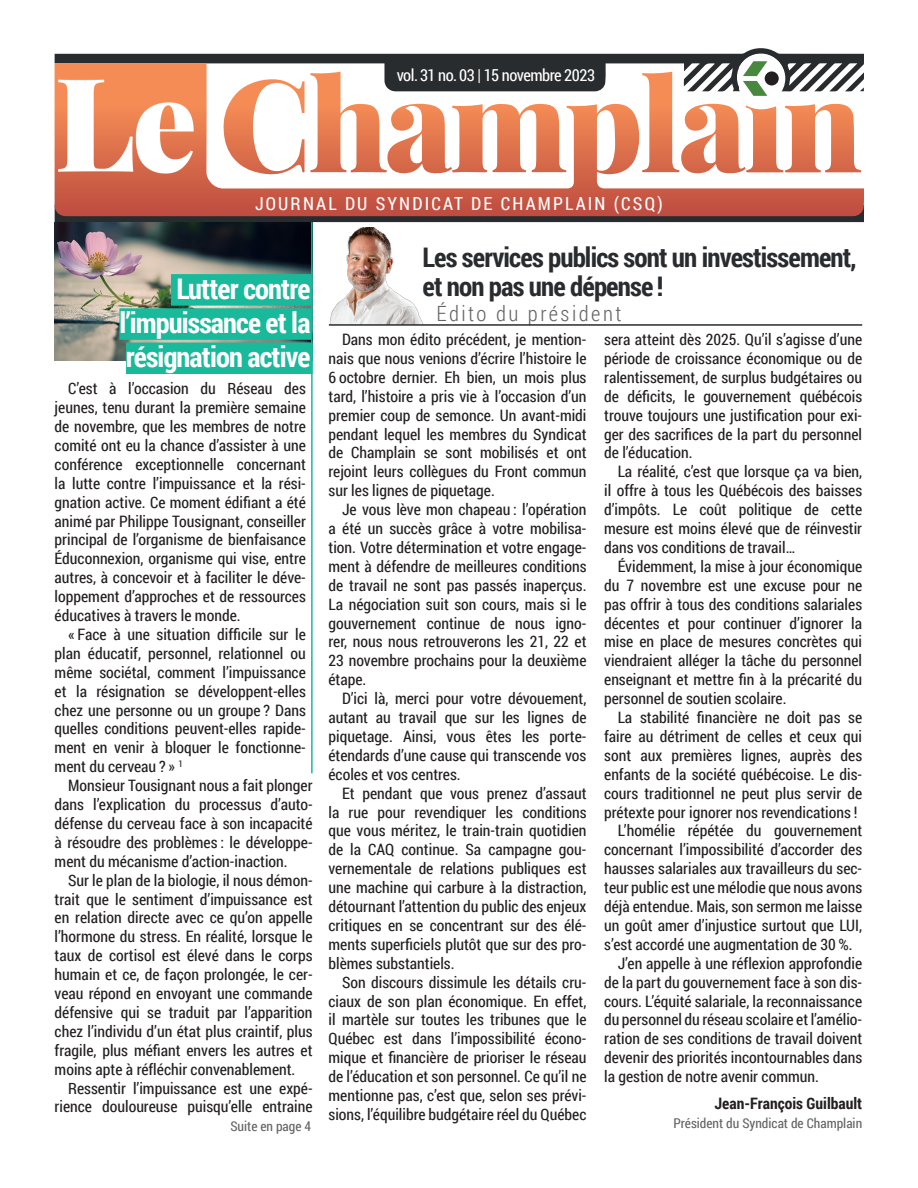
<style>
.page{position:relative;width:918px;height:1188px;background:#fff}
.page>*{position:absolute;margin:0;border:0;box-sizing:border-box;transform-origin:0 0}
._2022-04_Paragraphe_normal{font:700 28.5px/34.2px "Roboto Condensed";letter-spacing:-.03em;color:#fff;text-align:justify}
.t1{font:700 27px/28.5px "Roboto Condensed";letter-spacing:-.03em;color:#292c2f}
.t2{font:300 21px "Roboto Condensed";letter-spacing:.12em;color:#646464}
.t3{font:18px "Roboto Condensed";letter-spacing:.12em;color:#fff}
.t4{font:16.5px "Roboto Condensed";letter-spacing:-.03em;color:#fff}
._2022-04_Paragraphe_normal-2{font:15.75px/18.9px "Roboto Condensed";color:#231f20;text-align:justify}
._2022-04_Paragraphe_normal-3{font:700 15.75px "Roboto Condensed";color:#231f20}
._2022-04_Paragraphe_normal-4{font:13.5px "Roboto Condensed";color:#646464}
</style>
<div class="page">
<img style="left:54px;top:54px;width:810px;height:168px">
<svg style="left:55px;top:48px;width:809px;height:127px"></svg>
<div style="left:765px;top:71px;width:14px;height:14px;background:#231f20;border-radius:50%"></div>
<img style="left:330px;top:227px;width:93px;height:97px">
<hr style="left:329px;top:324px;width:533px;height:2px;background:#292c2f">
<img style="left:54px;top:222px;width:257px;height:139px">
<div style="left:171px;top:274px;width:140px;height:32px;background:#18ba9b"></div>
<div style="left:119px;top:308px;width:192px;height:32px;background:#18ba9b"></div>
<div style="left:126px;top:343px;width:187px;height:31px;background:#18ba9b"></div>
<hr style="left:311px;top:222px;width:2px;height:551px;background:#18ba9b">
<p class="t4" style="left:397px;top:64px;width:200px">vol. 31 no. 03 | 15 novembre 2023</p>
<p class="t3" style="left:255px;top:191px;width:409px">JOURNAL DU SYNDICAT DE CHAMPLAIN (CSQ)</p>
<p class="t1" style="left:422px;top:242px;width:436px">Les services publics sont un investissement, et non pas une dépense !</p>
<p class="t2" style="left:436px;top:299px;width:187px">Édito du président</p>
<p class="_2022-04_Paragraphe_normal-2" style="left:328px;top:329px;width:260px;text-indent:14px">Dans mon édito précédent, je mention&shy;nais que nous venions d’écrire l’histoire le 6 octobre dernier. Eh bien, un mois plus tard, l’histoire a pris vie à l’occasion d’un premier coup de semonce. Un avant-midi pendant lequel les membres du Syndicat de Champlain se sont mobilisés et ont rejoint leurs collègues du Front commun sur les lignes de piquetage.</p>
<p class="_2022-04_Paragraphe_normal-2" style="left:328px;top:500px;width:260px;text-indent:14px">Je vous lève mon chapeau : l’opération a été un succès grâce à votre mobilisa&shy;tion. Votre détermination et votre engage&shy;ment à défendre de meilleures conditions de travail ne sont pas passés inaperçus.<br>La négociation suit son cours, mais si le gouvernement continue de nous igno&shy;rer, nous nous retrouverons les 21, 22 et 23 novembre prochains pour la deuxième étape.</p>
<p class="_2022-04_Paragraphe_normal-2" style="left:328px;top:689px;width:260px;text-indent:14px">D’ici là, merci pour votre dévouement, autant au travail que sur les lignes de piquetage. Ainsi, vous êtes les porte&shy;étendards d’une cause qui transcende vos écoles et vos centres.</p>
<p class="_2022-04_Paragraphe_normal-2" style="left:328px;top:783px;width:260px;text-indent:14px">Et pendant que vous prenez d’assaut la rue pour revendiquer les conditions que vous méritez, le train-train quotidien de la CAQ continue. Sa campagne gou&shy;vernementale de relations publiques est une machine qui carbure à la distraction, détournant l’attention du public des enjeux critiques en se concentrant sur des élé&shy;ments superficiels plutôt que sur des pro&shy;blèmes substantiels.</p>
<p class="_2022-04_Paragraphe_normal-2" style="left:328px;top:972px;width:260px;text-indent:14px">Son discours dissimule les détails cru&shy;ciaux de son plan économique. En effet, il martèle sur toutes les tribunes que le Québec est dans l’impossibilité écono&shy;mique et financière de prioriser le réseau de l’éducation et son personnel. Ce qu’il ne mentionne pas, c’est que, selon ses prévi&shy;sions, l’équilibre budgétaire réel du Québec</p>
<p class="_2022-04_Paragraphe_normal" style="left:119px;top:271px;width:193px;text-indent:57px">Lutter contre l’impuissance et la résignation active</p>
<p class="_2022-04_Paragraphe_normal-2" style="left:55px;top:379px;width:253px;text-indent:14px">C’est à l’occasion du Réseau des jeunes, tenu durant la première semaine de novembre, que les membres de notre comité ont eu la chance d’assister à une conférence exceptionnelle concernant la lutte contre l’impuissance et la rési&shy;gnation active. Ce moment édifiant a été animé par Philippe Tousignant, conseiller principal de l’organisme de bienfaisance Éduconnexion, organisme qui vise, entre autres, à concevoir et à faciliter le déve&shy;loppement d’approches et de ressources éducatives à travers le monde.</p>
<p class="_2022-04_Paragraphe_normal-2" style="left:55px;top:624px;width:253px;text-indent:14px">« Face à une situation difficile sur le plan éducatif, personnel, relationnel ou même sociétal, comment l’impuissance et la résignation se développent-elles chez une personne ou un groupe ? Dans quelles conditions peuvent-elles rapide&shy;ment en venir à bloquer le fonctionne&shy;ment du cerveau ? » <sup>1</sup></p>
<p class="_2022-04_Paragraphe_normal-2" style="left:55px;top:776px;width:260px;text-indent:14px">Monsieur Tousignant nous a fait plonger dans l’explication du processus d’auto&shy;défense du cerveau face à son incapacité à résoudre des problèmes : le développe&shy;ment du mécanisme d’action-inaction.</p>
<p class="_2022-04_Paragraphe_normal-2" style="left:55px;top:870px;width:260px;text-indent:14px">Sur le plan de la biologie, il nous démon&shy;trait que le sentiment d’impuissance est en relation directe avec ce qu’on appelle l’hormone du stress. En réalité, lorsque le taux de cortisol est élevé dans le corps humain et ce, de façon prolongée, le cer&shy;veau répond en envoyant une commande défensive qui se traduit par l’apparition chez l’individu d’un état plus craintif, plus fragile, plus méfiant envers les autres et moins apte à réfléchir convenablement.</p>
<p class="_2022-04_Paragraphe_normal-2" style="left:55px;top:1078px;width:260px;text-align:right">Ressentir l’impuissance est une expé&shy;rience douloureuse puisqu’elle entraine</p>
<p class="_2022-04_Paragraphe_normal-4" style="left:230px;top:1117px;width:82px">Suite en page 4</p>
<p class="_2022-04_Paragraphe_normal-2" style="left:604px;top:329px;width:260px">sera atteint dès 2025. Qu’il s’agisse d’une période de croissance économique ou de ralentissement, de surplus budgétaires ou de déficits, le gouvernement québécois trouve toujours une justification pour exi&shy;ger des sacrifices de la part du personnel de l’éducation.</p>
<p class="_2022-04_Paragraphe_normal-2" style="left:604px;top:462px;width:260px;text-indent:14px">La réalité, c’est que lorsque ça va bien, il offre à tous les Québécois des baisses d’impôts. Le coût politique de cette mesure est moins élevé que de réinvestir dans vos conditions de travail…</p>
<p class="_2022-04_Paragraphe_normal-2" style="left:604px;top:556px;width:260px;text-indent:14px">Évidemment, la mise à jour économique du 7 novembre est une excuse pour ne pas offrir à tous des conditions salariales décentes et pour continuer d’ignorer la mise en place de mesures concrètes qui viendraient alléger la tâche du personnel enseignant et mettre fin à la précarité du personnel de soutien scolaire.</p>
<p class="_2022-04_Paragraphe_normal-2" style="left:604px;top:707px;width:260px;text-indent:14px">La stabilité financière ne doit pas se faire au détriment de celles et ceux qui sont aux premières lignes, auprès des enfants de la société québécoise. Le dis&shy;cours traditionnel ne peut plus servir de prétexte pour ignorer nos revendications !</p>
<p class="_2022-04_Paragraphe_normal-2" style="left:604px;top:821px;width:260px;text-indent:14px">L’homélie répétée du gouvernement concernant l’impossibilité d’accorder des hausses salariales aux travailleurs du sec&shy;teur public est une mélodie que nous avons déjà entendue. Mais, son sermon me laisse un goût amer d’injustice surtout que LUI, s’est accordé une augmentation de 30 %.</p>
<p class="_2022-04_Paragraphe_normal-2" style="left:604px;top:953px;width:260px;text-indent:14px">J’en appelle à une réflexion approfondie de la part du gouvernement face à son dis&shy;cours. L’équité salariale, la reconnaissance du personnel du réseau scolaire et l’amélio&shy;ration de ses conditions de travail doivent devenir des priorités incontournables dans la gestion de notre avenir commun.</p>
<p class="_2022-04_Paragraphe_normal-3" style="left:715px;top:1092px;width:149px">Jean-François Guilbault</p>
<p class="_2022-04_Paragraphe_normal-4" style="left:673px;top:1114px;width:190px">Président du Syndicat de Champlain</p>
</div>
